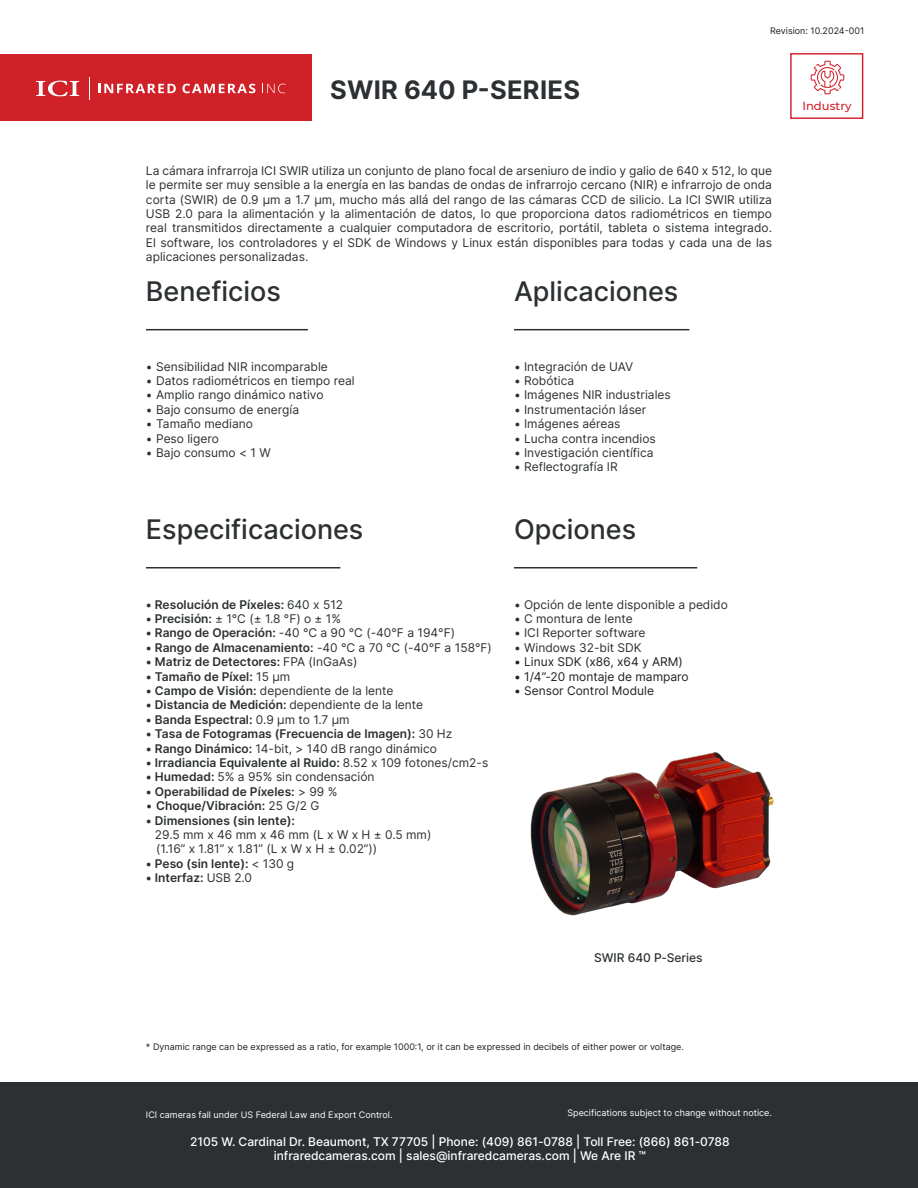
<style>
.page{position:relative;width:918px;height:1188px;background:#fff}
.page>*{position:absolute;margin:0;border:0;box-sizing:border-box;transform-origin:0 0}
.Title_Column{font:500 27px "Inter";color:#2c3032}
.t1{font:700 25.5px "Inter";letter-spacing:.01em;color:#2c3032}
.t2{font:17.4px "Myriad Pro";color:#231f20}
.General_Info{font:12px/14.4px "Inter";color:#2c3032;text-align:justify}
.t3{font:600 12px "Inter";color:#2c3032}
.Information_Centered{font:12px "Inter";color:#2c3032}
.t4{font:500 12px "Inter";color:#fff}
.Information_Centered-2{font:12px "Inter";color:#231f20}
.t5{font:500 12px "Inter";color:#2c3032}
.t6{font:500 11.7px "Montserrat";color:#d3212a}
.General_Info-2{font:9px "Inter";color:#231f20}
.General_Info-3{font:9px "Inter";color:#fff}
.s1{font-weight:400}
.s2{font-weight:600}
</style>
<div class="page">
<hr style="left:146px;top:329px;width:162px;height:1px;background:#2c3032">
<hr style="left:146px;top:567px;width:194px;height:1px;background:#2c3032">
<hr style="left:514px;top:329px;width:175px;height:1px;background:#2c3032">
<hr style="left:514px;top:567px;width:183px;height:1px;background:#2c3032">
<div style="left:0;top:54px;width:312px;height:66px;background:#d12128"></div>
<svg style="left:36px;top:80px;width:43px;height:16px"></svg>
<svg style="left:98px;top:84px;width:78px;height:9px"></svg>
<svg style="left:182px;top:84px;width:73px;height:9px"></svg>
<svg style="left:262px;top:84px;width:24px;height:9px"></svg>
<img style="left:530px;top:752px;width:244px;height:164px">
<div style="left:0;top:1083px;width:918px;height:105px;background:#2c3032"></div>
<div style="left:790px;top:53px;width:73px;height:66px;border:1px solid #d3212a"></div>
<svg style="left:811px;top:61px;width:33px;height:33px"></svg>
<p class="t1" style="left:330px;top:70px;width:251px">SWIR 640 P-SERIES</p>
<p class="t2" style="left:796px;top:15px;width:63px">Edit Text</p>
<p class="General_Info-2" style="left:770px;top:25px;width:96px">Revision: 10.2024-001</p>
<p class="t6" style="left:802px;top:97px;width:51px">Industry</p>
<p class="General_Info" style="left:146px;top:163px;width:628px">La cámara infrarroja ICI SWIR utiliza un conjunto de plano focal de arseniuro de indio y galio de 640 x 512, lo que le permite ser muy sensible a la energía en las bandas de ondas de infrarrojo cercano (NIR) e infrarrojo de onda corta (SWIR) de 0.9 μm a 1.7 μm, mucho más allá del rango de las cámaras CCD de silicio. La ICI SWIR utiliza USB 2.0 para la alimentación y la alimentación de datos, lo que proporciona datos radiométricos en tiempo real transmitidos directamente a cualquier computadora de escritorio, portátil, tableta o sistema integrado.<br>El software, los controladores y el SDK de Windows y Linux están disponibles para todas y cada una de las aplicaciones personalizadas.</p>
<p class="Title_Column" style="left:146px;top:271px;width:136px">Beneficios</p>
<p class="Title_Column" style="left:514px;top:271px;width:166px">Aplicaciones</p>
<p class="Information_Centered" style="left:146px;top:357px;width:183px">• Sensibilidad NIR incomparable</p>
<p class="Information_Centered" style="left:146px;top:372px;width:210px">• Datos radiométricos en tiempo real</p>
<p class="Information_Centered" style="left:146px;top:386px;width:179px">• Amplio rango dinámico nativo</p>
<p class="Information_Centered" style="left:146px;top:401px;width:155px">• Bajo consumo de energía</p>
<p class="Information_Centered" style="left:146px;top:415px;width:109px">• Tamaño mediano</p>
<p class="Information_Centered" style="left:146px;top:429px;width:74px">• Peso ligero</p>
<p class="Information_Centered" style="left:146px;top:444px;width:126px">• Bajo consumo &lt; 1 W</p>
<p class="Title_Column" style="left:146px;top:509px;width:219px">Especificaciones</p>
<p class="t3" style="left:146px;top:595px;width:199px">• Resolución de Píxeles: <span class="s1">640 x 512</span></p>
<p class="General_Info" style="left:146px;top:611px;width:197px"><span class="s2">• Precisión:</span> ± 1°C (± 1.8 °F) o ± 1%</p>
<p class="General_Info" style="left:146px;top:626px;width:311px"><span class="s2">• Rango de Operación:</span> -40 °C a 90 °C (-40°F a 194°F)</p>
<p class="t3" style="left:146px;top:639px;width:347px">• Rango de Almacenamiento: <span class="s1">-40 °C a 70 °C (-40°F a 158°F)</span></p>
<p class="t3" style="left:146px;top:653px;width:213px">• Matriz de Detectores: <span class="s1">FPA (InGaAs)</span></p>
<p class="t3" style="left:146px;top:667px;width:146px">• Tamaño de Píxel: <span class="s1">15 μm</span></p>
<p class="General_Info" style="left:146px;top:683px;width:249px"><span class="s2">• Campo de Visión:</span> dependiente de la lente</p>
<p class="t3" style="left:146px;top:696px;width:279px">• Distancia de Medición: <span class="s1">dependiente de la lente</span></p>
<p class="t3" style="left:146px;top:711px;width:205px">• Banda Espectral: <span class="s1">0.9 μm to 1.7 μm</span></p>
<p class="t3" style="left:146px;top:725px;width:308px">• Tasa de Fotogramas (Frecuencia de Imagen): <span class="s1">30 Hz</span></p>
<p class="General_Info" style="left:146px;top:741px;width:292px"><span class="s2">• Rango Dinámico:</span> 14-bit, &gt; 140 dB rango dinámico</p>
<p class="t3" style="left:146px;top:754px;width:344px">• Irradiancia Equivalente al Ruido: <span class="s1">8.52 x 109 fotones/cm2-s</span></p>
<p class="General_Info" style="left:146px;top:770px;width:230px"><span class="s2">• Humedad:</span> 5% a 95% sin condensación</p>
<p class="t3" style="left:146px;top:783px;width:193px">• Operabilidad de Píxeles: <span class="s1">&gt; 99 %</span></p>
<p class="t3" style="left:146px;top:797px;width:175px"><span class="s1">•</span> Choque/Vibración: <span class="s1">25 G/2 G</span></p>
<p class="t3" style="left:146px;top:811px;width:151px">• Dimensiones (sin lente):</p>
<p class="General_Info" style="left:155px;top:827px;width:278px">29.5 mm x 46 mm x 46 mm (L x W x H ± 0.5 mm)</p>
<p class="General_Info" style="left:156px;top:842px;width:223px">(1.16” x 1.81” x 1.81” (L x W x H ± 0.02”))</p>
<p class="t3" style="left:146px;top:855px;width:150px">• Peso (sin lente): <span class="s1">&lt; 130 g</span></p>
<p class="t3" style="left:146px;top:869px;width:108px">• Interfaz: <span class="s1">USB 2.0</span></p>
<p class="Information_Centered" style="left:514px;top:357px;width:121px">• Integración de UAV</p>
<p class="Information_Centered" style="left:514px;top:372px;width:62px">• Robótica</p>
<p class="Information_Centered" style="left:514px;top:386px;width:158px">• Imágenes NIR industriales</p>
<p class="Information_Centered" style="left:514px;top:401px;width:134px">• Instrumentación láser</p>
<p class="Information_Centered" style="left:514px;top:415px;width:108px">• Imágenes aéreas</p>
<p class="Information_Centered" style="left:514px;top:429px;width:143px">• Lucha contra incendios</p>
<p class="Information_Centered" style="left:514px;top:444px;width:141px">• Investigación científica</p>
<p class="Information_Centered" style="left:514px;top:458px;width:105px">• Reflectografía IR</p>
<p class="Title_Column" style="left:514px;top:509px;width:124px">Opciones</p>
<p class="Information_Centered" style="left:514px;top:596px;width:215px">• Opción de lente disponible a pedido</p>
<p class="Information_Centered" style="left:514px;top:610px;width:120px">• C montura de lente</p>
<p class="Information_Centered" style="left:514px;top:624px;width:133px">• ICI Reporter software</p>
<p class="Information_Centered" style="left:514px;top:639px;width:129px">• Windows 32-bit SDK</p>
<p class="Information_Centered-2" style="left:514px;top:653px;width:170px">• Linux SDK (x86, x64 y ARM)</p>
<p class="Information_Centered-2" style="left:514px;top:668px;width:176px">• 1/4”-20 montaje de mamparo</p>
<p class="Information_Centered-2" style="left:514px;top:682px;width:142px">• Sensor Control Module</p>
<p class="t5" style="left:594px;top:949px;width:110px">SWIR 640 P-Series</p>
<p class="General_Info-2" style="left:146px;top:1040px;width:540px">* Dynamic range can be expressed as a ratio, for example 1000:1, or it can be expressed in decibels of either power or voltage.</p>
<p class="General_Info-3" style="left:146px;top:1109px;width:248px">ICI cameras fall under US Federal Law and Export Control.</p>
<p class="General_Info-3" style="left:567px;top:1106px;width:206px">Specifications subject to change without notice.</p>
<p class="t4" style="left:190px;top:1132px;width:541px">2105 W. Cardinal Dr. Beaumont, TX 77705 | Phone: (409) 861-0788 | Toll Free: (866) 861-0788</p>
<p class="t4" style="left:274px;top:1147px;width:374px">infraredcameras.com | sales@infraredcameras.com | We Are IR ™</p>
</div>
